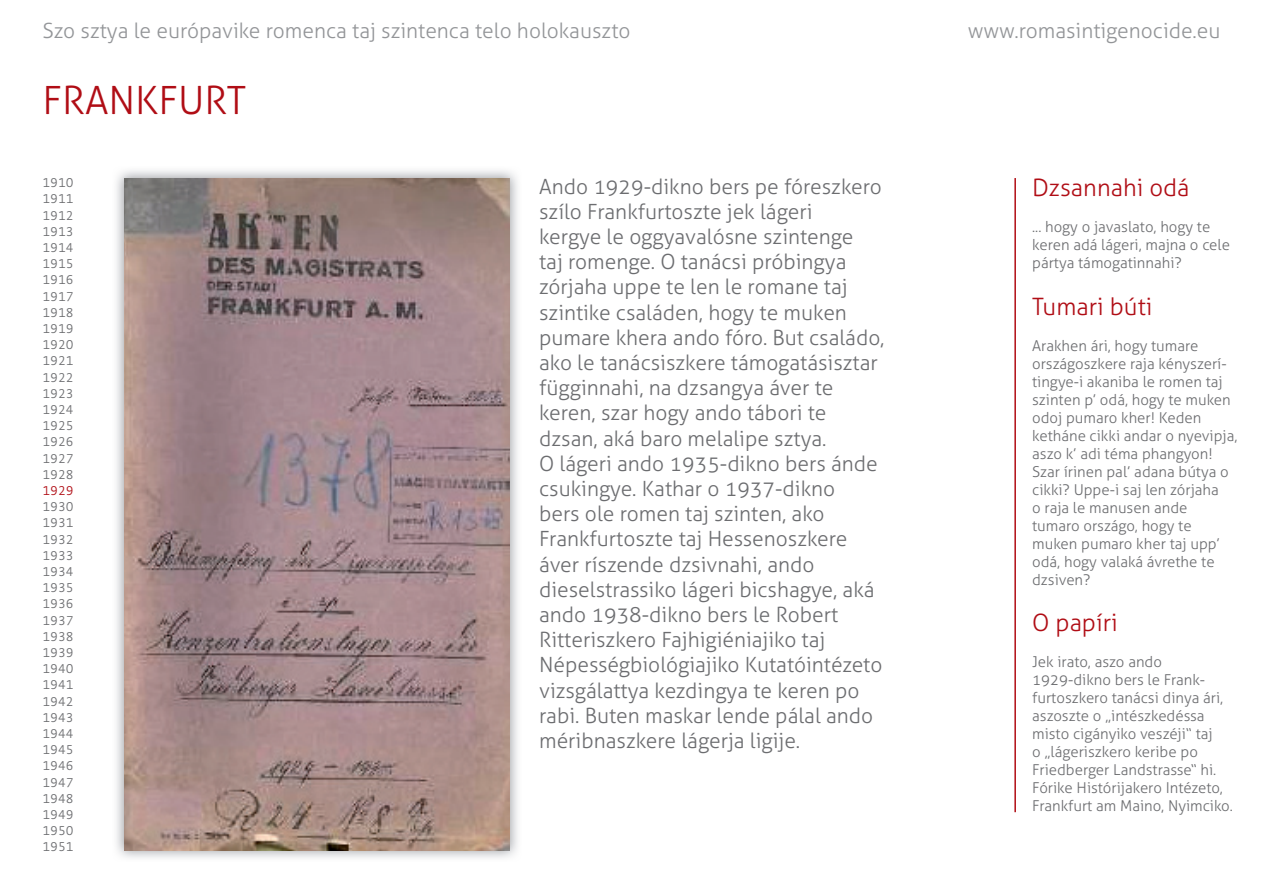
<style>
.page{position:relative;width:1263px;height:893px;background:#fff}
.page>*{position:absolute;margin:0;border:0;box-sizing:border-box;transform-origin:0 0}
.t1{font:300 39px "Aller";color:#b00d15}
.t2{font:300 24px "Aller";color:#b00d15}
.t3{font:300 21px/25.2px "Aller";color:#6c6d70}
.t4{font:300 21px "Aller";color:#939598}
.t5{font:300 15px/18px "Aller";color:#6c6d70}
.t6{font:300 13.5px/16.2px "Strada TF";color:#6c6d70;text-align:justify}
.t7{font:300 13.5px "Strada TF";color:#b00d15}
</style>
<div class="page">
<img style="left:116px;top:170px;width:402px;height:688px">
<img style="left:124px;top:178px;width:385px;height:672px">
<hr style="left:1014px;top:178px;width:2px;height:634px;background:#b00d15">
<p class="t4" style="left:43px;top:18px;width:589px">Szo sztya le európavike romenca taj szintenca telo holokauszto</p>
<p class="t4" style="left:968px;top:18px;width:254px">www.romasintigenocide.eu</p>
<h1 class="t1" style="left:43px;top:76px;width:205px">FRANKFURT</h1>
<p class="t6" style="left:43px;top:175px;width:33px">1910<br>1911<br>1912<br>1913<br>1914<br>1915<br>1916<br>1917<br>1918<br>1919<br>1920<br>1921<br>1922<br>1923<br>1924<br>1925<br>1926<br>1927<br>1928</p>
<p class="t7" style="left:43px;top:483px;width:33px">1929</p>
<p class="t6" style="left:43px;top:499px;width:33px">1930<br>1931<br>1932<br>1933<br>1934<br>1935<br>1936<br>1937<br>1938<br>1939<br>1940<br>1941<br>1942<br>1943<br>1944<br>1945<br>1946<br>1947<br>1948<br>1949<br>1950<br>1951</p>
<p class="t3" style="left:539px;top:174px;width:347px">Ando 1929-dikno bers pe fóreszkero szílo Frankfurtoszte jek lágeri<br>kergye le oggyavalósne szintenge<br>taj romenge. O tanácsi próbingya zórjaha uppe te len le romane taj szintike családen, hogy te muken pumare khera ando fóro. But családo, ako le tanácsiszkere támogatásisztar függinnahi, na dzsangya áver te keren, szar hogy ando tábori te dzsan, aká baro melalipe sztya.<br>O lágeri ando 1935-dikno bers ánde csukingye. Kathar o 1937-dikno<br>bers ole romen taj szinten, ako Frankfurtoszte taj Hessenoszkere áver ríszende dzsivnahi, ando dieselstrassiko lágeri bicshagye, aká ando 1938-dikno bers le Robert Ritteriszkero Fajhigiéniajiko taj Népességbiológiajiko Kutatóintézeto vizsgálattya kezdingya te keren po rabi. Buten maskar lende pálal ando méribnaszkere lágerja ligije.</p>
<p class="t2" style="left:1032px;top:173px;width:159px">Dzsannahi odá</p>
<p class="t5" style="left:1032px;top:217px;width:199px">... hogy o javaslato, hogy te keren adá lágeri, majna o cele pártya támogatinnahi?</p>
<p class="t2" style="left:1032px;top:292px;width:122px">Tumari búti</p>
<p class="t5" style="left:1032px;top:336px;width:207px">Arakhen ári, hogy tumare országoszkere raja kényszerí&shy;tingye-i akaniba le romen taj szinten p’ odá, hogy te muken odoj pumaro kher! Keden ketháne cikki andar o nyevipja, aszo k’ adi téma phangyon!<br>Szar írinen pal’ adana bútya o cikki? Uppe-i saj len zórjaha<br>o raja le manusen ande tumaro országo, hogy te muken pumaro kher taj upp’ odá, hogy valaká ávrethe te dzsiven?</p>
<p class="t2" style="left:1032px;top:608px;width:87px">O papíri</p>
<p class="t5" style="left:1032px;top:653px;width:202px">Jek irato, aszo ando<br>1929-dikno bers le Frank&shy;furtoszkero tanácsi dinya ári, aszoszte o „intészkedéssa misto cigányiko veszéji“ taj<br>o „lágeriszkero keribe po<br>Friedberger Landstrasse“ hi.<br>Fórike Histórijakero Intézeto,<br>Frankfurt am Maino, Nyimciko.</p>
</div>
